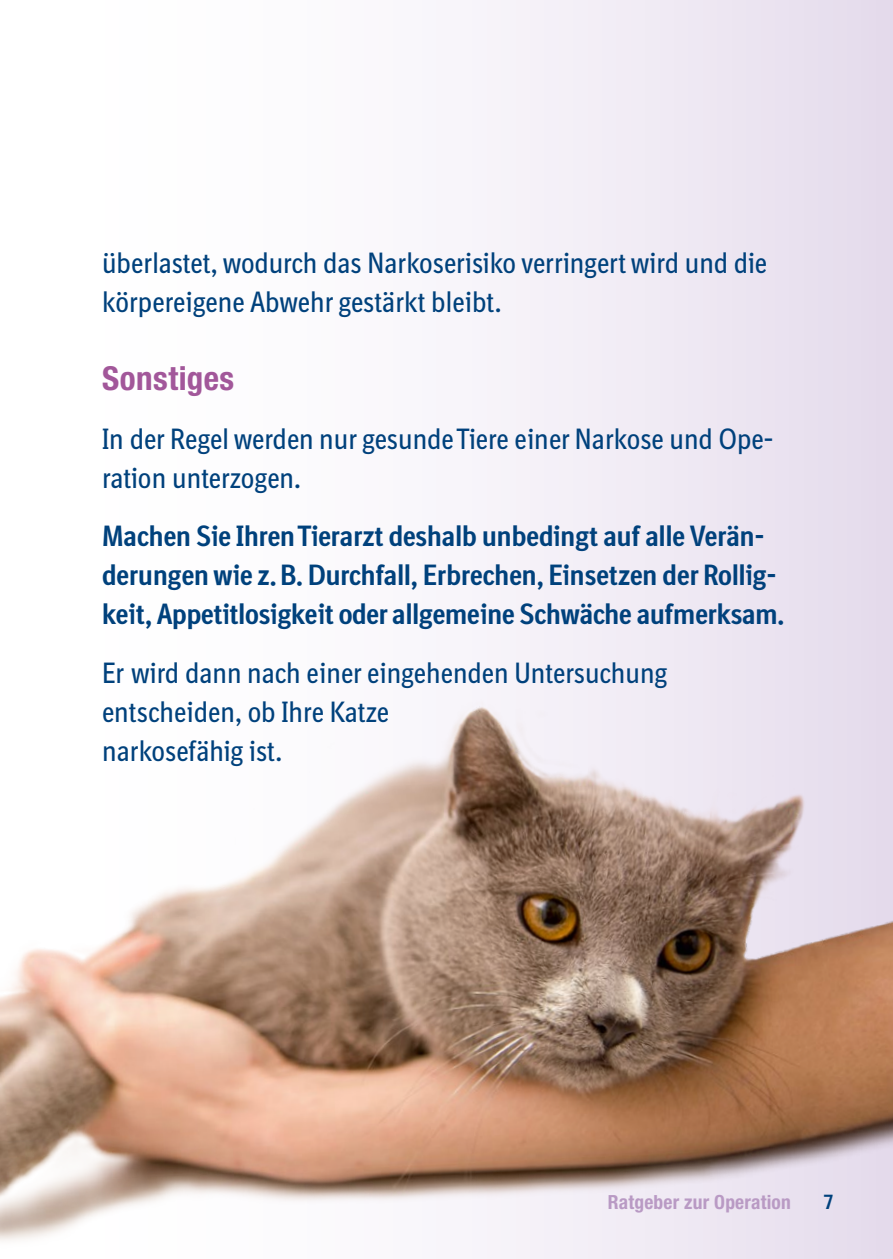
<style>
.page{position:relative;width:893px;height:1259px;background:#fff}
.page>*{position:absolute;margin:0;border:0;box-sizing:border-box;transform-origin:0 0}
.t1{font:700 condensed 33px "Helvetica Neue";letter-spacing:.015em;color:#a2579a}
.t2{font:28.5px/39px "BI Sans NEXT Cond";color:#00417c}
.t3{font:700 28.5px/39px "BI Sans NEXT Cond";color:#00417c}
.t4{font:700 21px "BI Sans NEXT Cond";color:#00417c}
.t5{font:700 condensed 19.5px "Helvetica Neue";letter-spacing:.01em;color:#b99ac4}
</style>
<div class="page">
<div style="left:0;top:0;width:893px;height:1259px;background:linear-gradient(to right,#fff,#e8e0ee)"></div>
<img style="left:0;top:461px;width:893px;height:798px">
<p class="t2" style="left:102px;top:243px;width:667px">überlastet, wodurch das Narkoserisiko verringert wird und die körpereigene Abwehr gestärkt bleibt.</p>
<p class="t1" style="left:102px;top:358px;width:134px">Sonstiges</p>
<p class="t2" style="left:102px;top:419px;width:673px">In der Regel werden nur gesunde Tiere einer Narkose und Ope&shy;ration unterzogen.</p>
<p class="t3" style="left:102px;top:516px;width:684px">Machen Sie Ihren Tierarzt deshalb unbedingt auf alle Verän&shy;derungen wie z.B. Durchfall, Erbrechen, Einsetzen der Rollig&shy;keit, Appetitlosigkeit oder allgemeine Schwäche aufmerksam.</p>
<p class="t2" style="left:102px;top:653px;width:567px">Er wird dann nach einer eingehenden Untersuchung entscheiden, ob Ihre Katze<br>narkosefähig ist.</p>
<p class="t5" style="left:608px;top:1190px;width:185px">Ratgeber zur Operation</p>
<p class="t4" style="left:823px;top:1189px;width:12px">7</p>
</div>
